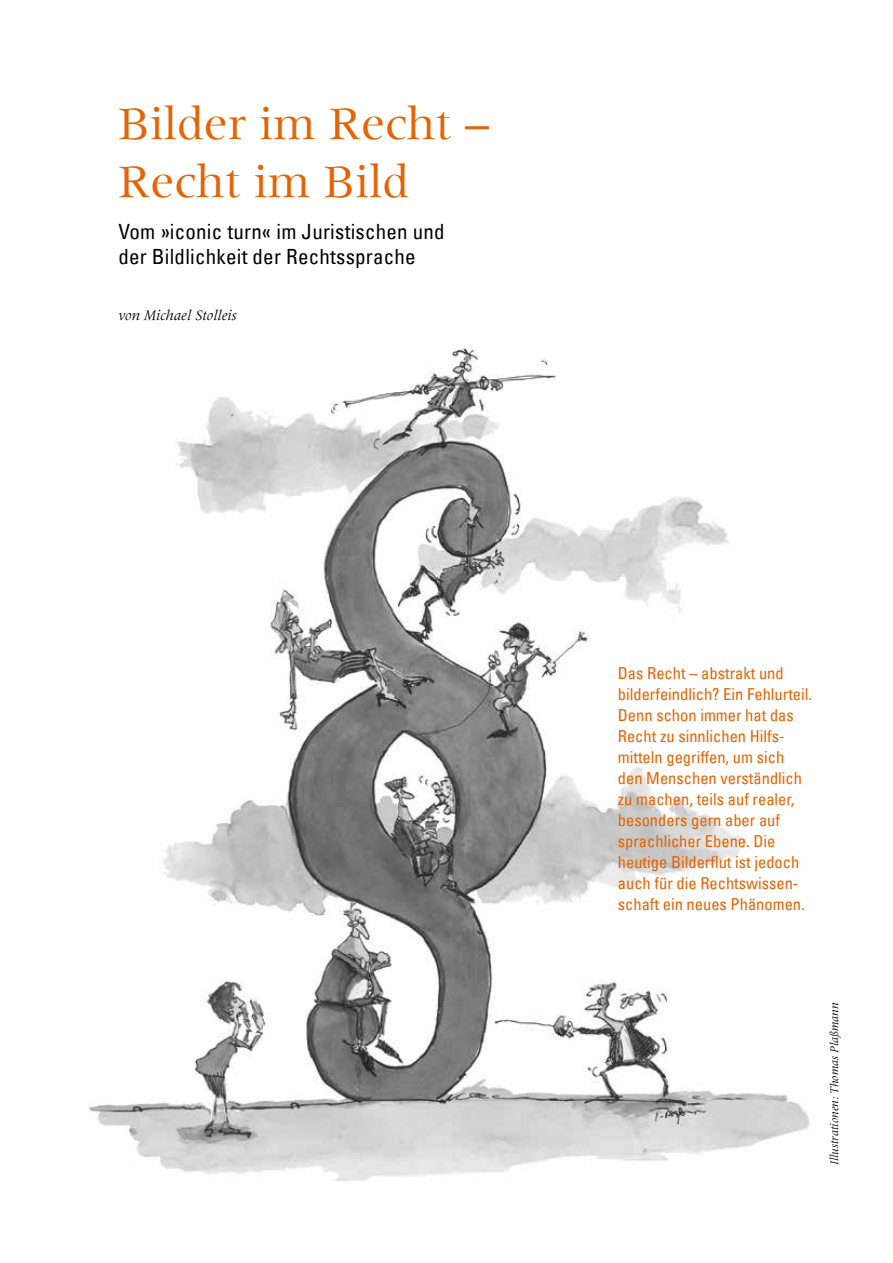
<style>
.page{position:relative;width:893px;height:1263px;background:#fff}
.page>*{position:absolute;margin:0;border:0;box-sizing:border-box;transform-origin:0 0}
.t1{font:48px/57.6px "Meridien";color:#e56302}
.t2{font:condensed 21px/25.2px "Univers Com 57";letter-spacing:.01em;color:#000}
.t3{font:condensed 16.5px/21px "Univers Com 57";color:#e56302}
.t4{font:italic 15px "Meridien Com";color:#000}
.t5{font:italic 12px "Meridien Com";color:#000}
</style>
<div class="page">
<img style="left:89px;top:348px;width:721px;height:833px">
<h1 class="t1" style="left:118px;top:95px;width:372px">Bilder im Recht –<br>Recht im Bild</h1>
<p class="t2" style="left:118px;top:218px;width:328px">Vom »iconic turn« im Juristischen und der Bildlichkeit der Rechtssprache</p>
<p class="t4" style="left:118px;top:307px;width:120px">von Michael Stolleis</p>
<p class="t3" style="left:618px;top:662px;width:196px">Das Recht – abstrakt und bilderfeindlich? Ein Fehlurteil.<br>Denn schon immer hat das<br>Recht zu sinnlichen Hilfs&shy;mitteln gegriffen, um sich den Menschen verständlich zu machen, teils auf realer, besonders gern aber auf sprachlicher Ebene. Die heutige Bilderflut ist jedoch auch für die Rechtswissen&shy;schaft ein neues Phänomen.</p>
<p class="t5" style="left:827px;top:1165px;width:165px;rotate:-90deg">Illustrationen: Thomas Plaßmann</p>
</div>
